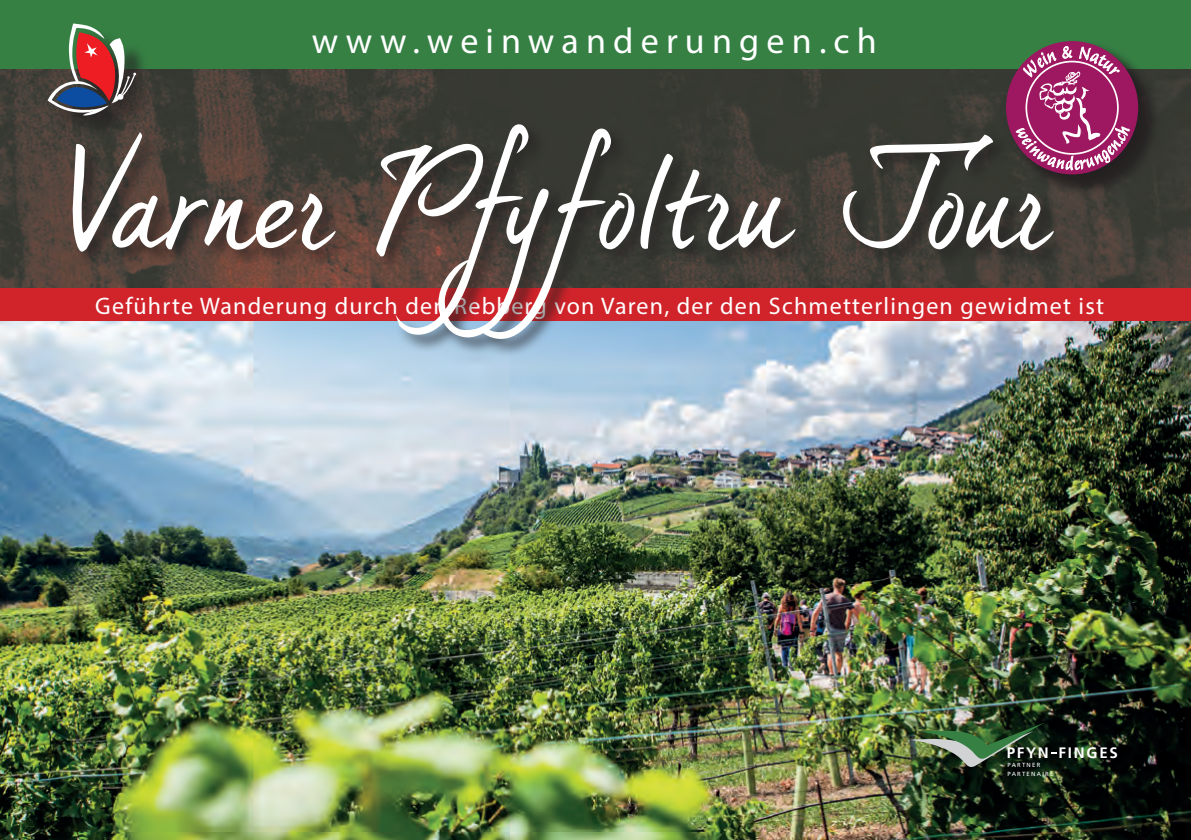
<style>
.page{position:relative;width:1191px;height:840px;background:#fff}
.page>*{position:absolute;margin:0;border:0;box-sizing:border-box;transform-origin:0 0}
.t1{font:36px "Myriad Pro";letter-spacing:.2em;color:#fff}
.t2{font:24px "Myriad Pro";letter-spacing:.05em;color:#fff}
.t3{font:700 15.2px "Frutiger";letter-spacing:.115em;color:#fff}
.t4{font:6px "Frutiger";letter-spacing:.21em;color:#fff}
</style>
<div class="page">
<img style="left:0;top:68px;width:1191px;height:220px">
<img style="left:0;top:320px;width:1191px;height:519px">
<div style="left:0;top:0;width:1191px;height:68px;background:#368044"></div>
<div style="left:0;top:288px;width:1191px;height:32px;background:#d1232a"></div>
<div style="left:1009px;top:44px;width:153px;height:155px;background:#231f20;opacity:.75"></div>
<div style="left:1003px;top:38px;width:153px;height:150px;background:#231f20;opacity:.75"></div>
<div style="left:1006px;top:42px;width:131px;height:131px;background:#9e1861;border-radius:50%"></div>
<svg style="left:1016px;top:46px;width:113px;height:130px"></svg>
<div style="left:51px;top:27px;width:109px;height:113px;background:#231f20;opacity:.75"></div>
<svg style="left:48px;top:23px;width:88px;height:98px"></svg>
<div style="left:70px;top:122px;width:1001px;height:235px;background:#231f20;opacity:.75"></div>
<svg style="left:73px;top:124px;width:980px;height:215px"></svg>
<img style="left:910px;top:722px;width:134px;height:46px">
<p class="t1" style="left:312px;top:19px;width:567px">www.weinwanderungen.ch</p>
<p class="t2" style="left:95px;top:291px;width:1010px">Geführte Wanderung durch den Rebberg von Varen, der den Schmetterlingen gewidmet ist</p>
<p class="t3" style="left:1006px;top:743px;width:43px">PFYN</p>
<p class="t3" style="left:1058px;top:743px;width:61px">FINGES</p>
<p class="t4" style="left:1007px;top:761px;width:35px">PARTNER</p>
<p class="t4" style="left:1007px;top:770px;width:48px">PARTENAIRE</p>
</div>
